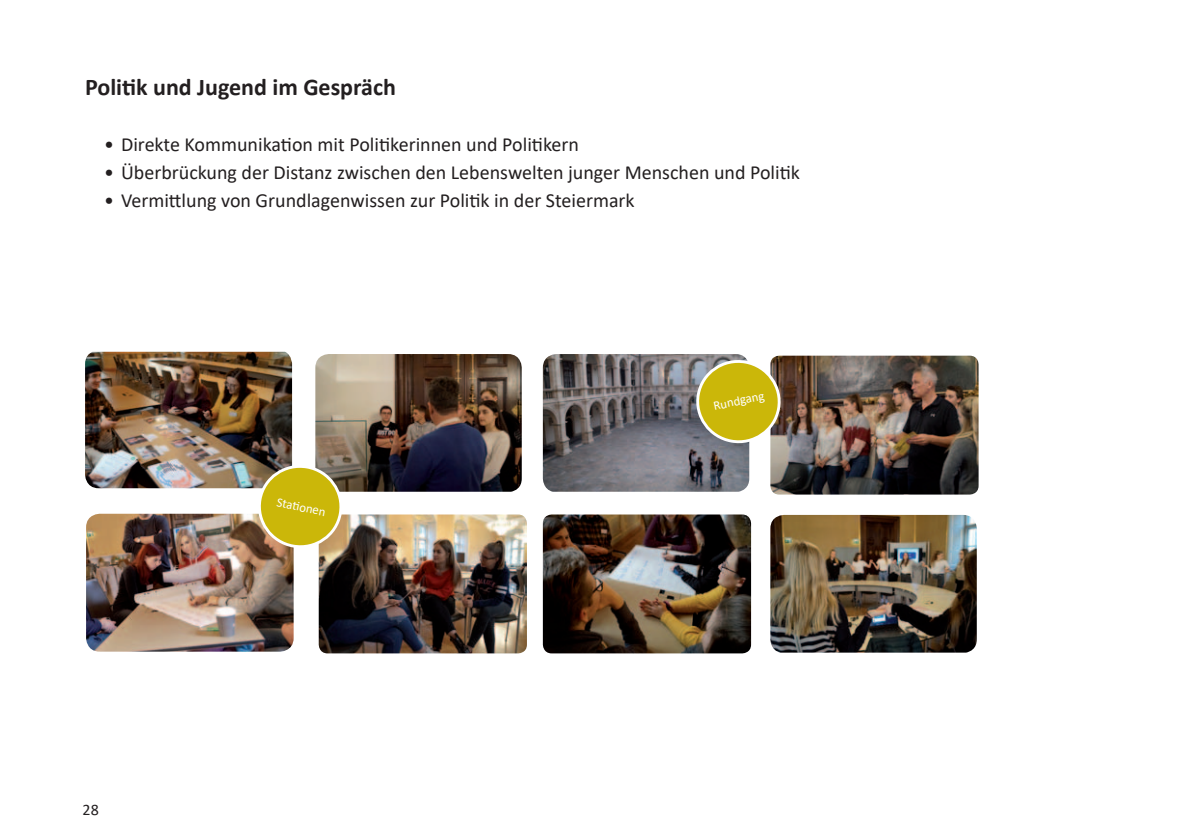
<style>
.page{position:relative;width:1191px;height:840px;background:#fff}
.page>*{position:absolute;margin:0;border:0;box-sizing:border-box;transform-origin:0 0}
.t1{font:700 24px "Calibri";color:#231f20}
.t2{font:20px "Calibri";color:#231f20}
.t3{font:16px "Calibri";color:#231f20}
.t4{font:12.8px "Calibri";color:#fff}
</style>
<div class="page">
<img style="left:85px;top:351px;width:207px;height:137px">
<img style="left:319px;top:514px;width:208px;height:139px">
<img style="left:86px;top:513px;width:208px;height:138px">
<img style="left:315px;top:354px;width:207px;height:137px">
<svg style="left:253px;top:459px;width:94px;height:90px;background:#bdab41"></svg>
<img style="left:770px;top:355px;width:208px;height:139px">
<img style="left:770px;top:514px;width:206px;height:138px">
<img style="left:543px;top:514px;width:208px;height:139px">
<img style="left:543px;top:354px;width:206px;height:137px">
<svg style="left:691px;top:354px;width:94px;height:91px;background:#b7ab4a"></svg>
<p class="t1" style="left:85px;top:70px;width:312px">Politik und Jugend im Gespräch</p>
<p class="t2" style="left:104px;top:130px;width:476px">• Direkte Kommunikation mit Politikerinnen und Politikern</p>
<p class="t2" style="left:104px;top:158px;width:697px">• Ü berbrückung der Distanz zwischen den Lebenswelten junger Menschen und Politik</p>
<p class="t2" style="left:104px;top:186px;width:532px">• Vermittlung von Grundlagenwissen zur Politik in der Steiermark</p>
<p class="t3" style="left:83px;top:798px;width:18px">28</p>
<p class="t4" style="left:279px;top:492px;width:52px;rotate:12deg">Stati onen</p>
<p class="t4" style="left:711px;top:397px;width:53px;rotate:-12deg">Rundgang</p>
</div>
